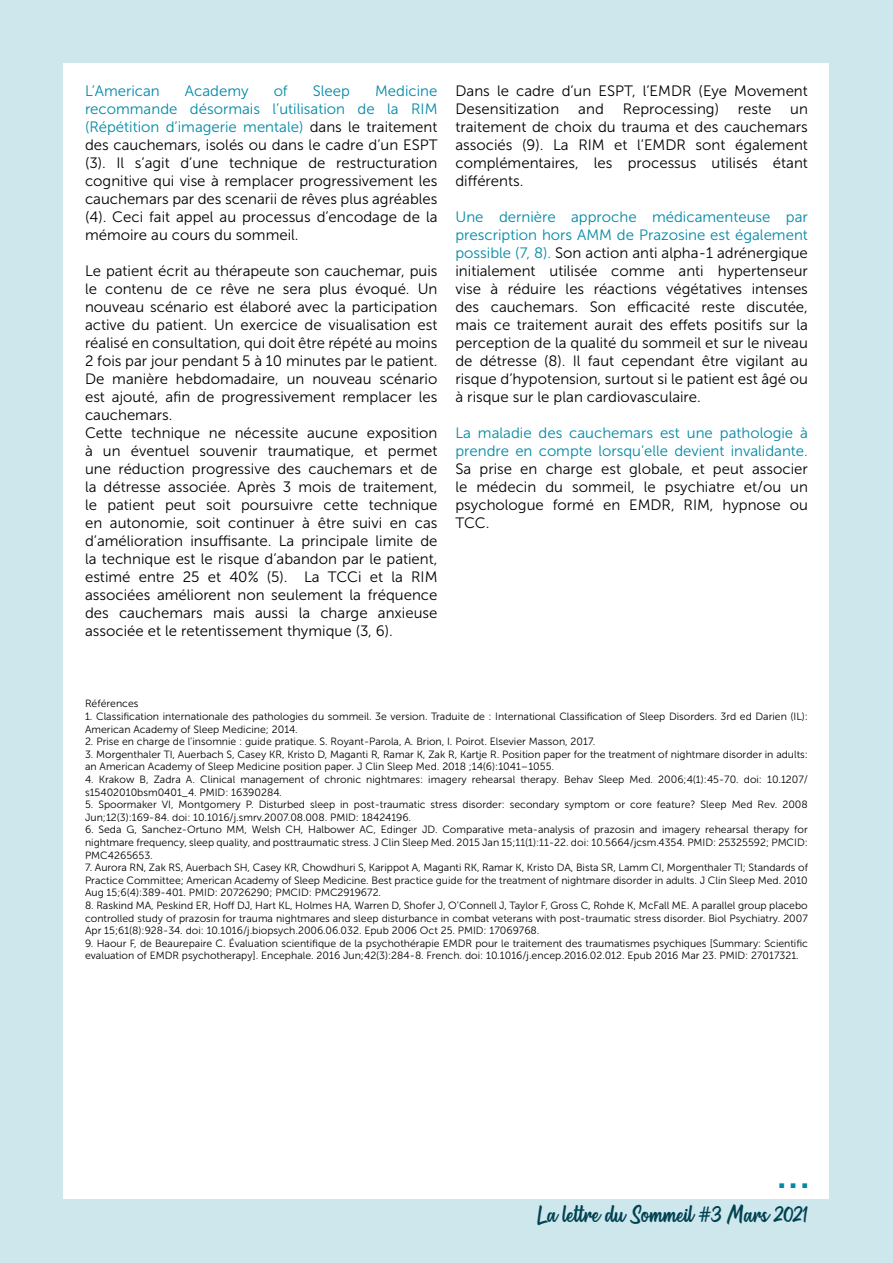
<style>
.page{position:relative;width:893px;height:1263px;background:#cde7ed}
.page>*{position:absolute;margin:0;border:0;box-sizing:border-box;transform-origin:0 0}
.t1{font:45px "Museo Sans 500";color:#0189a6}
.t2{font:30px "Westhouse";color:#014251}
.t3{font:15px/18px "Museo Sans 300";color:#000;text-align:justify}
.t4{font:15px/18px "Museo Sans 300";color:#0189a6}
.t5{font:10.5px/12.6px "Museo Sans 300";color:#000}
.s1{color:#0189a6}
</style>
<div class="page">
<div style="left:64px;top:64px;width:765px;height:1135px;background:#fff"></div>
<h3 class="t4" style="left:85px;top:82px;width:76px">L’American</h3>
<h3 class="t4" style="left:185px;top:82px;width:65px">Academy</h3>
<h3 class="t4" style="left:274px;top:82px;width:16px">of</h3>
<h3 class="t4" style="left:313px;top:82px;width:39px">Sleep</h3>
<p class="t3" style="left:85px;top:82px;width:354px;text-indent:290px"><span class="s1">Medicine recommande désormais l’utilisation de la RIM (Répétition d’imagerie mentale)</span> dans le traitement des cauchemars, isolés ou dans le cadre d’un ESPT (3). Il s’agit d’une technique de restructuration cognitive qui vise à remplacer progressivement les cauchemars par des scenarii de rêves plus agréables (4). Ceci fait appel au processus d’encodage de la mémoire au cours du sommeil.</p>
<p class="t3" style="left:85px;top:262px;width:354px;text-align:left">Le patient écrit au thérapeute son cauchemar, puis le contenu de ce rêve ne sera plus évoqué. Un nouveau scénario est élaboré avec la participation active du patient. Un exercice de visualisation est réalisé en consultation, qui doit être répété au moins 2 fois par jour pendant 5 à 10 minutes par le patient.<br>De manière hebdomadaire, un nouveau scénario est ajouté, afin de progressivement remplacer les cauchemars.<br>Cette technique ne nécessite aucune exposition à un éventuel souvenir traumatique, et permet une réduction progressive des cauchemars et de la détresse associée. Après 3 mois de traitement, le patient peut soit poursuivre cette technique en autonomie, soit continuer à être suivi en cas d’amélioration insuffisante. La principale limite de la technique est le risque d’abandon par le patient, estimé entre 25 et 40% (5). La TCCi et la RIM associées améliorent non seulement la fréquence des cauchemars mais aussi la charge anxieuse associée et le retentissement thymique (3, 6).</p>
<h3 class="t3" style="left:455px;top:82px;width:354px">Dans le cadre d’un ESPT, l’EMDR (Eye Movement<br>Desensitization</h3>
<h3 class="t3" style="left:578px;top:100px;width:27px">and</h3>
<h3 class="t3" style="left:623px;top:100px;width:98px">Reprocessing)</h3>
<h3 class="t3" style="left:738px;top:100px;width:35px">reste</h3>
<h3 class="t3" style="left:455px;top:100px;width:354px;text-indent:335px">un traitement de choix du trauma et des cauchemars associés (9). La RIM et l’EMDR sont également complémentaires, les processus utilisés étant différents.</h3>
<p class="t3" style="left:455px;top:208px;width:354px"><span class="s1">Une dernière approche médicamenteuse par prescription hors AMM de Prazosine est également possible (7, 8).</span> Son action anti alpha-1 adrénergique initialement utilisée comme anti hypertenseur vise à réduire les réactions végétatives intenses des cauchemars. Son efficacité reste discutée, mais ce traitement aurait des effets positifs sur la perception de la qualité du sommeil et sur le niveau de détresse (8). Il faut cependant être vigilant au risque d’hypotension, surtout si le patient est âgé ou à risque sur le plan cardiovasculaire.</p>
<h3 class="t4" style="left:455px;top:424px;width:354px">La maladie des cauchemars est une pathologie à prendre en compte lorsqu’elle devient invalidante.</h3>
<h3 class="t3" style="left:455px;top:460px;width:354px">Sa prise en charge est globale, et peut associer le médecin du sommeil, le psychiatre et/ou un psychologue formé en EMDR, RIM, hypnose ou TCC.</h3>
<p class="t5" style="left:85px;top:697px;width:55px">Références</p>
<p class="t5" style="left:85px;top:710px;width:724px">1. Classification internationale des pathologies du sommeil. 3e version. Traduite de : International Classification of Sleep Disorders. 3rd ed Darien (IL):<br>American Academy of Sleep Medicine; 2014.</p>
<p class="t5" style="left:85px;top:735px;width:512px">2. Prise en charge de l’insomnie : guide pratique. S. Royant-Parola, A. Brion, I. Poirot. Elsevier Masson, 2017.</p>
<p class="t5" style="left:85px;top:748px;width:724px">3. Morgenthaler TI, Auerbach S, Casey KR, Kristo D, Maganti R, Ramar K, Zak R, Kartje R. Position paper for the treatment of nightmare disorder in adults: an American Academy of Sleep Medicine position paper. J Clin Sleep Med. 2018 ;14(6):1041–1055.</p>
<p class="t5" style="left:85px;top:773px;width:724px">4. Krakow B, Zadra A. Clinical management of chronic nightmares: imagery rehearsal therapy. Behav Sleep Med. 2006;4(1):45-70. doi: 10.1207/ s15402010bsm0401_4. PMID: 16390284.</p>
<p class="t5" style="left:85px;top:798px;width:724px">5. Spoormaker VI, Montgomery P. Disturbed sleep in post-traumatic stress disorder: secondary symptom or core feature? Sleep Med Rev. 2008<br>Jun;12(3):169-84. doi: 10.1016/j.smrv.2007.08.008. PMID: 18424196.</p>
<p class="t5" style="left:85px;top:823px;width:724px;text-align:justify">6. Seda G, Sanchez-Ortuno MM, Welsh CH, Halbower AC, Edinger JD. Comparative meta-analysis of prazosin and imagery rehearsal therapy for nightmare frequency, sleep quality, and posttraumatic stress. J Clin Sleep Med. 2015 Jan 15;11(1):11-22. doi: 10.5664/jcsm.4354. PMID: 25325592; PMCID:<br>PMC4265653.</p>
<p class="t5" style="left:85px;top:861px;width:724px;text-align:justify">7. Aurora RN, Zak RS, Auerbach SH, Casey KR, Chowdhuri S, Karippot A, Maganti RK, Ramar K, Kristo DA, Bista SR, Lamm CI, Morgenthaler TI; Standards of Practice Committee; American Academy of Sleep Medicine. Best practice guide for the treatment of nightmare disorder in adults. J Clin Sleep Med. 2010<br>Aug 15;6(4):389-401. PMID: 20726290; PMCID: PMC2919672.</p>
<p class="t5" style="left:85px;top:899px;width:724px;text-align:justify">8. Raskind MA, Peskind ER, Hoff DJ, Hart KL, Holmes HA, Warren D, Shofer J, O’Connell J, Taylor F, Gross C, Rohde K, McFall ME. A parallel group placebo controlled study of prazosin for trauma nightmares and sleep disturbance in combat veterans with post-traumatic stress disorder. Biol Psychiatry. 2007<br>Apr 15;61(8):928-34. doi: 10.1016/j.biopsych.2006.06.032. Epub 2006 Oct 25. PMID: 17069768.</p>
<p class="t5" style="left:85px;top:937px;width:724px">9. Haour F, de Beaurepaire C. Évaluation scientifique de la psychothérapie EMDR pour le traitement des traumatismes psychiques [Summary: Scientific evaluation of EMDR psychotherapy]. Encephale. 2016 Jun;42(3):284-8. French. doi: 10.1016/j.encep.2016.02.012. Epub 2016 Mar 23. PMID: 27017321.</p>
<h1 class="t1" style="left:776px;top:1148px;width:36px">...</h1>
<h2 class="t2" style="left:538px;top:1200px;width:272px">La lettre du Sommeil #3 Mars 2021</h2>
</div>
